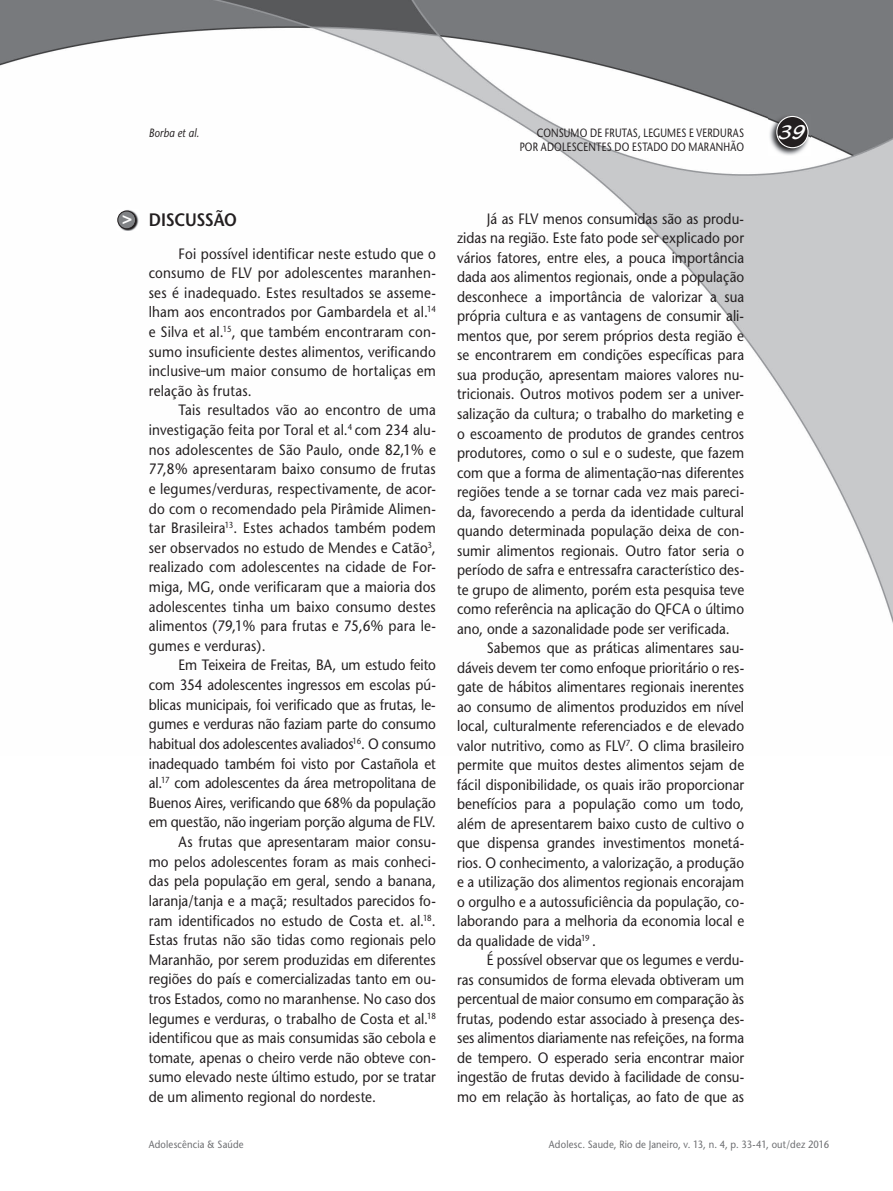
<style>
.page{position:relative;width:893px;height:1191px;background:#fff}
.page>*{position:absolute;margin:0;border:0;box-sizing:border-box;transform-origin:0 0}
.t1{font:21px "Blacklight D";color:#fff}
.t2{font:600 18px "Stone Sans";letter-spacing:-.015em;color:#231f20;scale:.9 1}
.t3{font:700 17.25px "Helvetica";color:#fff}
.t4{font:15px/19.6px "Stone Sans";color:#231f20;text-align:justify;scale:.9 1}
.t5{font:12px "Stone Sans";letter-spacing:.02em;color:#231f20;scale:.8 1}
.t6{font:italic 12px "Stone Sans";letter-spacing:.01em;color:#231f20;scale:.85 1}
.t7{font:10.5px "Stone Sans";letter-spacing:.02em;color:#6c6d70;scale:.9 1}
</style>
<div class="page">
<img style="left:0;top:0;width:893px;height:624px">
<img style="left:769px;top:114px;width:41px;height:42px">
<div style="left:777px;top:116px;width:31px;height:32px;background:#231f20;border-radius:50%"></div>
<div style="left:776px;top:116px;width:33px;height:32px;border:1px solid #fff;border-radius:50%"></div>
<img style="left:118px;top:210px;width:21px;height:21px">
<div style="left:118px;top:211px;width:18px;height:18px;background:#808285;border-radius:50%"></div>
<div style="left:117px;top:210px;width:19px;height:19px;border:1px solid #231f20;border-radius:50%"></div>
<p class="t6" style="left:149px;top:125px;width:61px">Borba et al.</p>
<p class="t5" style="left:537px;top:125px;width:261px">CONSUMO DE FRUTAS, LEGUMES E VERDURAS</p>
<h1 class="t1" style="left:779px;top:119px;width:28px">39</h1>
<p class="t5" style="left:520px;top:140px;width:282px">POR ADOLESCENTES DO ESTADO DO MARANHÃO</p>
<p class="t3" style="left:122px;top:208px;width:12px">&gt;</p>
<p class="t2" style="left:149px;top:209px;width:99px">DISCUSSÃO</p>
<p class="t4" style="left:149px;top:243px;width:320px;text-indent:30px">Foi possível identificar neste estudo que o consumo de FLV por adolescentes maranhen&shy;ses é inadequado. Estes resultados se asseme&shy;lham aos encontrados por Gambardela et al.<sup>14 </sup>e Silva et al.<sup>15</sup>, que também encontraram con&shy;sumo insuficiente destes alimentos, verificando inclusive um maior consumo de hortaliças em relação às frutas.</p>
<p class="t4" style="left:149px;top:400px;width:320px;text-indent:30px">Tais resultados vão ao encontro de uma investigação feita por Toral et al.<sup>4</sup> com 234 alu&shy;nos adolescentes de São Paulo, onde 82,1% e 77,8% apresentaram baixo consumo de frutas e legumes/verduras, respectivamente, de acor&shy;do com o recomendado pela Pirâmide Alimen&shy;tar Brasileira<sup>13</sup>. Estes achados também podem ser observados no estudo de Mendes e Catão<sup>3</sup>, realizado com adolescentes na cidade de For&shy;miga, MG, onde verificaram que a maioria dos adolescentes tinha um baixo consumo destes alimentos (79,1% para frutas e 75,6% para le&shy;gumes e verduras).</p>
<p class="t4" style="left:179px;top:655px;width:287px">Em Teixeira de Freitas, BA, um estudo feito</p>
<p class="t4" style="left:149px;top:675px;width:320px">com 354 adolescentes ingressos em escolas pú-</p>
<p class="t4" style="left:149px;top:694px;width:320px">blicas municipais, foi verificado que as frutas, le-</p>
<p class="t4" style="left:149px;top:714px;width:320px">gumes e verduras não faziam parte do consumo</p>
<p class="t4" style="left:149px;top:734px;width:320px">habitual dos adolescentes avaliados<sup>16</sup>. O consumo</p>
<p class="t4" style="left:149px;top:753px;width:320px">inadequado também foi visto por Castañola et</p>
<p class="t4" style="left:149px;top:773px;width:320px">al.<sup>17</sup> com adolescentes da área metropolitana de</p>
<p class="t4" style="left:149px;top:793px;width:320px">Buenos Aires, verificando que 68% da população</p>
<p class="t4" style="left:149px;top:812px;width:320px">em questão, não ingeriam porção alguma de FLV.</p>
<p class="t4" style="left:179px;top:832px;width:287px">As frutas que apresentaram maior consu-</p>
<p class="t4" style="left:149px;top:851px;width:320px">mo pelos adolescentes foram as mais conheci-</p>
<p class="t4" style="left:149px;top:871px;width:320px">das pela população em geral, sendo a banana,</p>
<p class="t4" style="left:149px;top:891px;width:320px">laranja/tanja e a maçã; resultados parecidos fo-</p>
<p class="t4" style="left:149px;top:910px;width:320px">ram identificados no estudo de Costa et. al.<sup>18</sup>.</p>
<p class="t4" style="left:149px;top:930px;width:320px">Estas frutas não são tidas como regionais pelo</p>
<p class="t4" style="left:149px;top:949px;width:320px">Maranhão, por serem produzidas em diferentes</p>
<p class="t4" style="left:149px;top:969px;width:320px">regiões do país e comercializadas tanto em ou-</p>
<p class="t4" style="left:149px;top:989px;width:320px">tros Estados, como no maranhense. No caso dos</p>
<p class="t4" style="left:149px;top:1008px;width:320px">legumes e verduras, o trabalho de Costa et al.<sup>18</sup></p>
<p class="t4" style="left:149px;top:1028px;width:320px">identificou que as mais consumidas são cebola e</p>
<p class="t4" style="left:149px;top:1047px;width:320px">tomate, apenas o cheiro verde não obteve con-</p>
<p class="t4" style="left:149px;top:1067px;width:320px">sumo elevado neste último estudo, por se tratar</p>
<p class="t4" style="left:149px;top:1087px;width:254px">de um alimento regional do nordeste.</p>
<p class="t4" style="left:487px;top:209px;width:287px">Já as FLV menos consumidas são as produ-</p>
<p class="t4" style="left:457px;top:228px;width:320px">zidas na região. Este fato pode ser explicado por</p>
<p class="t4" style="left:457px;top:248px;width:320px">vários fatores, entre eles, a pouca importância</p>
<p class="t4" style="left:457px;top:267px;width:320px">dada aos alimentos regionais, onde a população</p>
<p class="t4" style="left:457px;top:287px;width:320px">desconhece a importância de valorizar a sua</p>
<p class="t4" style="left:457px;top:306px;width:320px">própria cultura e as vantagens de consumir ali-</p>
<p class="t4" style="left:457px;top:326px;width:320px">mentos que, por serem próprios desta região e</p>
<p class="t4" style="left:457px;top:345px;width:320px">se encontrarem em condições específicas para</p>
<p class="t4" style="left:457px;top:365px;width:320px">sua produção, apresentam maiores valores nu-</p>
<p class="t4" style="left:457px;top:384px;width:320px">tricionais. Outros motivos podem ser a univer-</p>
<p class="t4" style="left:457px;top:404px;width:320px">salização da cultura; o trabalho do marketing e</p>
<p class="t4" style="left:457px;top:423px;width:320px">o escoamento de produtos de grandes centros</p>
<p class="t4" style="left:457px;top:443px;width:320px">produtores, como o sul e o sudeste, que fazem</p>
<p class="t4" style="left:457px;top:462px;width:320px">com que a forma de alimentação nas diferentes</p>
<p class="t4" style="left:457px;top:482px;width:320px">regiões tende a se tornar cada vez mais pareci-</p>
<p class="t4" style="left:457px;top:501px;width:320px">da, favorecendo a perda da identidade cultural</p>
<p class="t4" style="left:457px;top:521px;width:320px">quando determinada população deixa de con-</p>
<p class="t4" style="left:457px;top:540px;width:320px">sumir alimentos regionais. Outro fator seria o</p>
<p class="t4" style="left:457px;top:560px;width:320px">período de safra e entressafra característico des-</p>
<p class="t4" style="left:457px;top:579px;width:320px">te grupo de alimento, porém esta pesquisa teve</p>
<p class="t4" style="left:457px;top:599px;width:320px">como referência na aplicação do QFCA o último</p>
<p class="t4" style="left:457px;top:618px;width:304px">ano, onde a sazonalidade pode ser verificada.</p>
<p class="t4" style="left:487px;top:638px;width:287px">Sabemos que as práticas alimentares sau-</p>
<p class="t4" style="left:457px;top:657px;width:320px">dáveis devem ter como enfoque prioritário o res-</p>
<p class="t4" style="left:457px;top:677px;width:320px">gate de hábitos alimentares regionais inerentes</p>
<p class="t4" style="left:457px;top:696px;width:320px">ao consumo de alimentos produzidos em nível</p>
<p class="t4" style="left:457px;top:716px;width:320px">local, culturalmente referenciados e de elevado</p>
<p class="t4" style="left:457px;top:735px;width:320px">valor nutritivo, como as FLV<sup>7</sup>. O clima brasileiro</p>
<p class="t4" style="left:457px;top:755px;width:320px">permite que muitos destes alimentos sejam de</p>
<p class="t4" style="left:457px;top:774px;width:320px">fácil disponibilidade, os quais irão proporcionar</p>
<p class="t4" style="left:457px;top:794px;width:320px">benefícios para a população como um todo,</p>
<p class="t4" style="left:457px;top:813px;width:320px">além de apresentarem baixo custo de cultivo o</p>
<p class="t4" style="left:457px;top:833px;width:320px">que dispensa grandes investimentos monetá-</p>
<p class="t4" style="left:457px;top:852px;width:320px">rios. O conhecimento, a valorização, a produção</p>
<p class="t4" style="left:457px;top:872px;width:320px">e a utilização dos alimentos regionais encorajam</p>
<p class="t4" style="left:457px;top:891px;width:320px">o orgulho e a autossuficiência da população, co-</p>
<p class="t4" style="left:457px;top:911px;width:320px">laborando para a melhoria da economia local e</p>
<p class="t4" style="left:457px;top:930px;width:156px">da qualidade de vida<sup>19</sup> .</p>
<p class="t4" style="left:487px;top:950px;width:287px">É possível observar que os legumes e verdu-</p>
<p class="t4" style="left:457px;top:969px;width:320px">ras consumidos de forma elevada obtiveram um</p>
<p class="t4" style="left:457px;top:989px;width:320px">percentual de maior consumo em comparação às</p>
<p class="t4" style="left:457px;top:1008px;width:320px">frutas, podendo estar associado à presença des-</p>
<p class="t4" style="left:457px;top:1028px;width:320px">ses alimentos diariamente nas refeições, na forma</p>
<p class="t4" style="left:457px;top:1047px;width:320px">de tempero. O esperado seria encontrar maior</p>
<p class="t4" style="left:457px;top:1067px;width:320px">ingestão de frutas devido à facilidade de consu-</p>
<p class="t4" style="left:457px;top:1086px;width:320px">mo em relação às hortaliças, ao fato de que as</p>
<p class="t7" style="left:149px;top:1137px;width:107px">Adolescência &amp; Saúde</p>
<p class="t7" style="left:549px;top:1137px;width:313px">Adolesc. Saude, Rio de Janeiro, v. 13, n. 4, p. 33-41, out/dez 2016</p>
</div>
